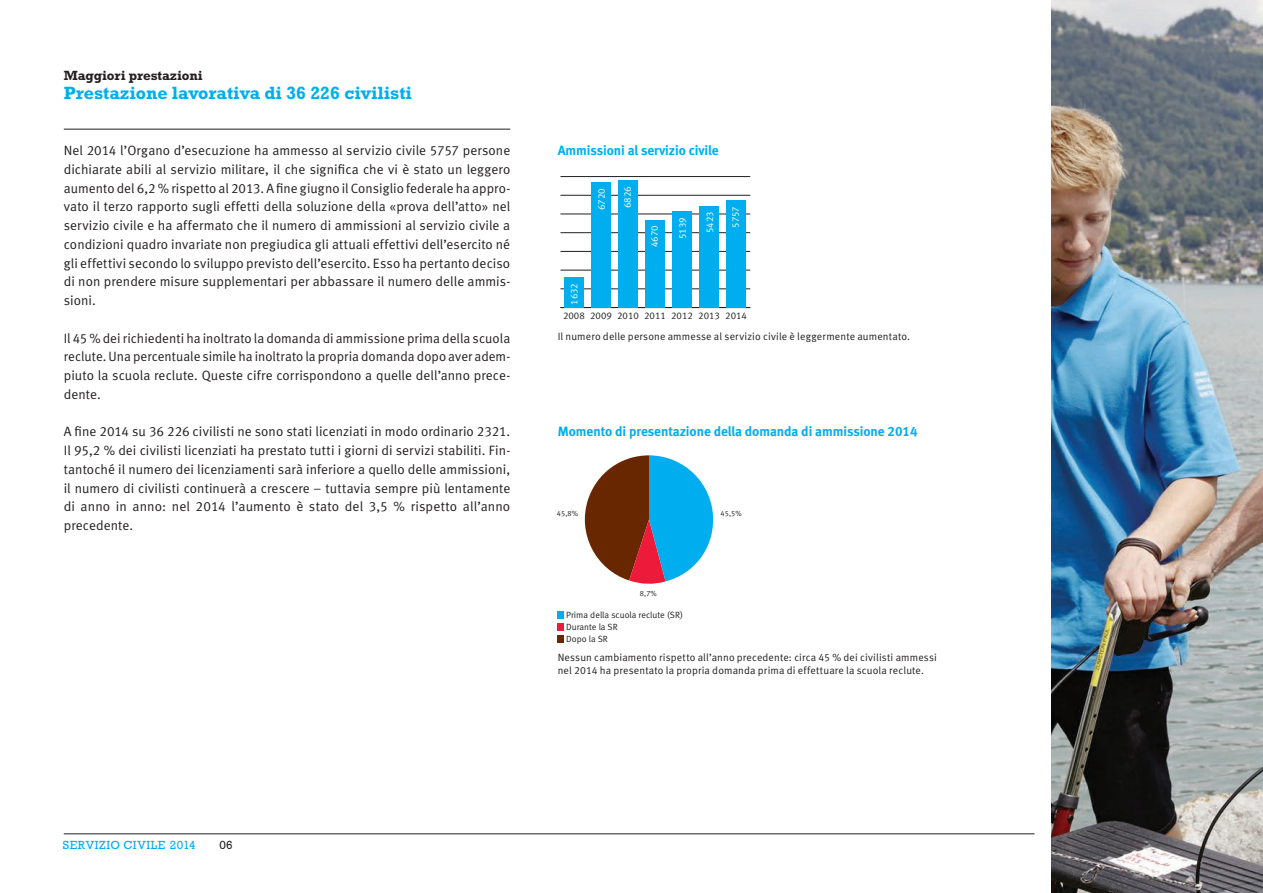
<style>
.page{position:relative;width:1263px;height:893px;background:#fff}
.page>*{position:absolute;margin:0;border:0;box-sizing:border-box;transform-origin:0 0}
.t1{font:700 18px "Rockwell Std";color:#00aeef}
.t2{font:13.5px/18.8px "Meta Normal LF";letter-spacing:.005em;color:#231f20;text-align:justify}
.t3{font:13.5px "Meta Bold LF";color:#00aeef}
.t4{font:700 13.5px "Rockwell Std";letter-spacing:-.005em;color:#231f20}
.t5{font:12px "Rockwell Std";letter-spacing:.045em;color:#00aeef}
.t6{font:12px "Rockwell Std";color:#231f20}
.t7{font:10.5px/13.5px "Meta Normal LF";letter-spacing:.015em;color:#231f20}
.t8{font:9.75px "Meta Normal LF";color:#231f20}
.t9{font:9.75px "Meta Normal LF";letter-spacing:-.01em;color:#fff}
.t10{font:9px/12px "Meta Normal LF";letter-spacing:.005em;color:#231f20}
.t11{font:7.5px "Meta Normal LF";color:#231f20}
</style>
<div class="page">
<img style="left:1051px;top:0;width:212px;height:893px">
<hr style="left:64px;top:833px;width:970px;height:1px;background:#231f20">
<hr style="left:64px;top:129px;width:446px;height:1px;background:#231f20">
<hr style="left:560px;top:307px;width:190px;height:1px;background:#231f20">
<hr style="left:560px;top:289px;width:190px;height:1px;background:#231f20">
<hr style="left:560px;top:270px;width:190px;height:1px;background:#231f20">
<hr style="left:560px;top:251px;width:190px;height:1px;background:#231f20">
<hr style="left:560px;top:232px;width:190px;height:1px;background:#231f20">
<hr style="left:560px;top:214px;width:190px;height:1px;background:#231f20">
<hr style="left:560px;top:195px;width:190px;height:1px;background:#231f20">
<hr style="left:560px;top:176px;width:190px;height:1px;background:#231f20">
<div style="left:564px;top:277px;width:20px;height:31px;background:#00aeef"></div>
<div style="left:591px;top:182px;width:20px;height:126px;background:#00aeef"></div>
<div style="left:618px;top:180px;width:20px;height:128px;background:#00aeef"></div>
<div style="left:645px;top:220px;width:20px;height:88px;background:#00aeef"></div>
<div style="left:672px;top:211px;width:20px;height:97px;background:#00aeef"></div>
<div style="left:699px;top:206px;width:20px;height:102px;background:#00aeef"></div>
<div style="left:726px;top:200px;width:20px;height:108px;background:#00aeef"></div>
<svg style="left:585px;top:455px;width:128px;height:129px"></svg>
<div style="left:558px;top:611px;width:6px;height:7px;background:#00aeef"></div>
<div style="left:558px;top:623px;width:6px;height:7px;background:#ed1a3a"></div>
<div style="left:558px;top:635px;width:6px;height:7px;background:#682700"></div>
<p class="t4" style="left:64px;top:67px;width:140px">Maggiori prestazioni</p>
<h1 class="t1" style="left:64px;top:82px;width:350px">Prestazione lavorativa di 36 226 civilisti</h1>
<p class="t2" style="left:64px;top:141px;width:448px">Nel 2014 l’Organo d’esecuzione ha ammesso al servizio civile 5757 persone dichiarate abili al servizio militare, il che significa che vi è stato un leggero aumento del 6,2 % rispetto al 2013. A fine giugno il Consiglio federale ha appro&shy;vato il terzo rapporto sugli effetti della soluzione della «prova dell’atto» nel servizio civile e ha affermato che il numero di ammissioni al servizio civile a condizioni quadro invariate non pregiudica gli attuali effettivi dell’esercito né gli effettivi secondo lo sviluppo previsto dell’esercito. Esso ha pertanto deciso di non prendere misure supplementari per abbassare il numero delle ammis&shy;sioni.</p>
<p class="t2" style="left:64px;top:328px;width:448px">Il 45 % dei richiedenti ha inoltrato la domanda di ammissione prima della scuola reclute. Una percentuale simile ha inoltrato la propria domanda dopo aver adem&shy;piuto la scuola reclute. Queste cifre corrispondono a quelle dell’anno prece&shy;dente.</p>
<p class="t2" style="left:64px;top:422px;width:448px">A fine 2014 su 36 226 civilisti ne sono stati licenziati in modo ordinario 2321.<br>Il 95,2 % dei civilisti licenziati ha prestato tutti i giorni di servizi stabiliti. Fin&shy;tantoché il numero dei licenziamenti sarà inferiore a quello delle ammissioni, il numero di civilisti continuerà a crescere – tuttavia sempre più lentamente di anno in anno: nel 2014 l’aumento è stato del 3,5 % rispetto all’anno precedente.</p>
<p class="t3" style="left:558px;top:142px;width:163px">Ammissioni al servizio civile</p>
<p class="t9" style="left:568px;top:305px;width:23px;rotate:-90deg">1632</p>
<p class="t9" style="left:596px;top:210px;width:23px;rotate:-90deg">6720</p>
<p class="t9" style="left:622px;top:208px;width:24px;rotate:-90deg">6826</p>
<p class="t9" style="left:649px;top:247px;width:23px;rotate:-90deg">4670</p>
<p class="t9" style="left:677px;top:239px;width:23px;rotate:-90deg">5139</p>
<p class="t9" style="left:704px;top:233px;width:23px;rotate:-90deg">5423</p>
<p class="t9" style="left:730px;top:228px;width:23px;rotate:-90deg">5757</p>
<p class="t8" style="left:563px;top:310px;width:185px">2008 2009 2010 2011 2012 2013 2014</p>
<p class="t7" style="left:558px;top:329px;width:354px">Il numero delle persone ammesse al servizio civile è leggermente aumentato.</p>
<p class="t3" style="left:558px;top:424px;width:361px">Momento di presentazione della domanda di ammissione 2014</p>
<p class="t11" style="left:557px;top:509px;width:23px">45,8%</p>
<p class="t11" style="left:721px;top:509px;width:23px">45,5%</p>
<p class="t11" style="left:640px;top:589px;width:18px">8,7%</p>
<p class="t10" style="left:566px;top:609px;width:118px">Prima della scuola reclute (SR)<br>Durante la SR<br>Dopo la SR</p>
<p class="t7" style="left:558px;top:650px;width:381px">Nessun cambiamento rispetto all’anno precedente: circa 45 % dei civilisti ammessi nel 2014 ha presentato la propria domanda prima di effettuare la scuola reclute.</p>
<p class="t5" style="left:63px;top:838px;width:134px">SERVIZIO CIVILE 2014</p>
<p class="t6" style="left:220px;top:838px;width:15px">06</p>
</div>
